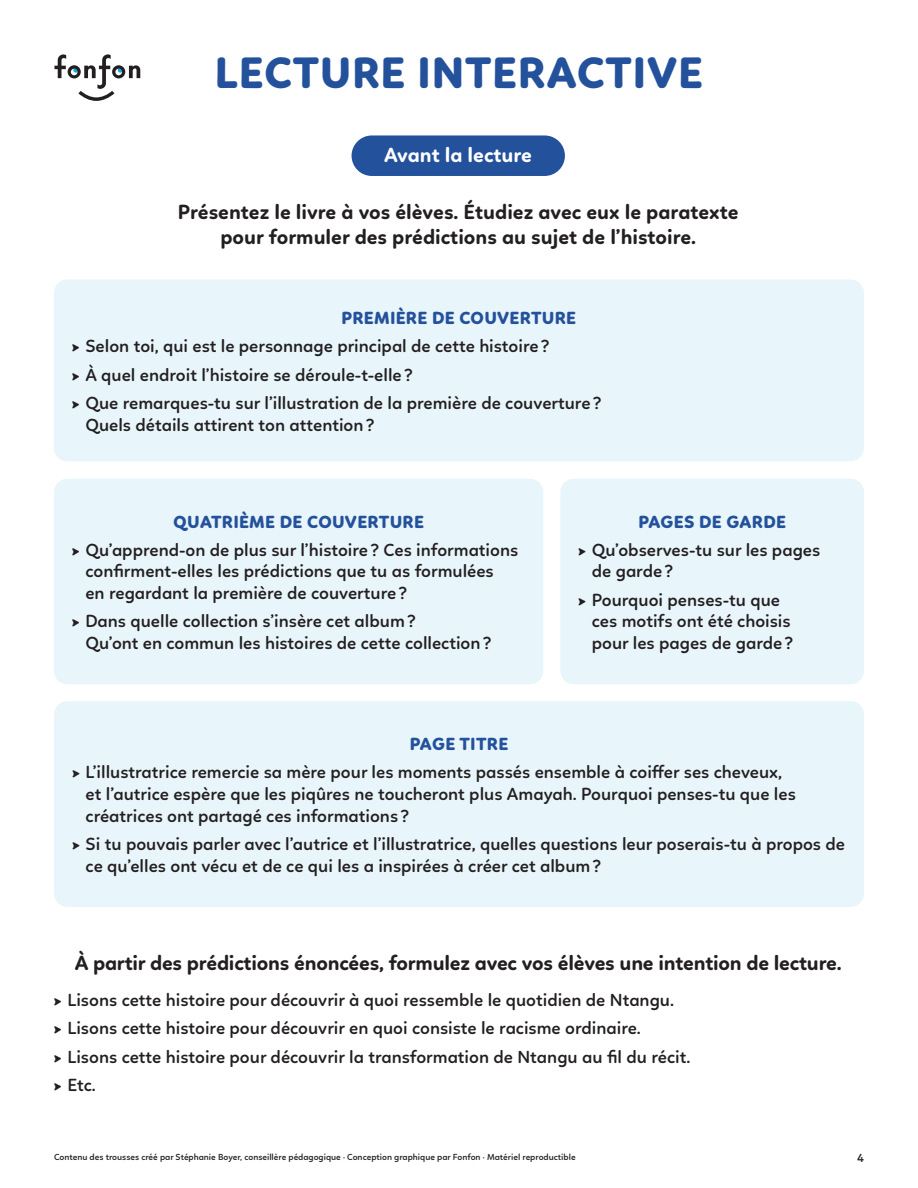
<style>
.page{position:relative;width:918px;height:1188px;background:#fff}
.page>*{position:absolute;margin:0;border:0;box-sizing:border-box;transform-origin:0 0}
.t1{font:800 45px "Linotte";letter-spacing:.015em;color:#24519b}
.t2{font:700 21px/25.2px "Linotte";letter-spacing:-.005em;color:#231f20;text-align:center}
.t3{font:700 21px "Linotte";color:#fff}
.t4{font:600 18px/21.6px "Linotte";color:#231f20}
.t5{font:800 18px "Linotte";letter-spacing:.015em;color:#24519b}
.t6{font:600 12px "Linotte";color:#231f20}
.t7{font:600 9px "Linotte";color:#231f20}
</style>
<div class="page">
<div style="left:54px;top:279px;width:810px;height:182px;background:#e8f5fb;border-radius:14px"></div>
<div style="left:560px;top:479px;width:304px;height:205px;background:#e8f5fb;border-radius:14px"></div>
<div style="left:54px;top:701px;width:810px;height:206px;background:#e8f5fb;border-radius:14px"></div>
<div style="left:54px;top:479px;width:489px;height:205px;background:#e8f5fb;border-radius:14px"></div>
<svg style="left:54px;top:54px;width:86px;height:47px"></svg>
<div style="left:352px;top:135px;width:213px;height:41px;background:#24519b;border-radius:20px"></div>
<h1 class="t1" style="left:215px;top:46px;width:490px">LECTURE INTERACTIVE</h1>
<p class="t3" style="left:384px;top:143px;width:149px">Avant la lecture</p>
<p class="t2" style="left:178px;top:199px;width:562px">Présentez le livre à vos élèves. Étudiez avec eux le paratexte pour formuler des prédictions au sujet de l’histoire.</p>
<p class="t5" style="left:342px;top:307px;width:236px">PREMIÈRE DE COUVERTURE</p>
<p class="t4" style="left:72px;top:332px;width:531px;line-height:28.3px">► Selon toi, qui est le personnage principal de cette histoire?<br>► À quel endroit l’histoire se déroule-t-elle?<br>► Que remarques-tu sur l’illustration de la première de couverture?</p>
<p class="t4" style="left:85px;top:414px;width:291px">Quels détails attirent ton attention?</p>
<p class="t5" style="left:173px;top:511px;width:252px">QUATRIÈME DE COUVERTURE</p>
<p class="t4" style="left:85px;top:539px;width:434px;text-indent:-13px">► Qu’apprend-on de plus sur l’histoire? Ces informations confirment-elles les prédictions que tu as formulées<br>en regardant la première de couverture?</p>
<p class="t4" style="left:85px;top:610px;width:408px;text-indent:-13px">► Dans quelle collection s’insère cet album?<br>Qu’ont en commun les histoires de cette collection?</p>
<p class="t5" style="left:638px;top:511px;width:149px">PAGES DE GARDE</p>
<p class="t4" style="left:592px;top:539px;width:230px;text-indent:-14px">► Qu’observes-tu sur les pages de garde?</p>
<p class="t4" style="left:592px;top:589px;width:203px;text-indent:-14px">► Pourquoi penses-tu que ces motifs ont été choisis pour les pages de garde?</p>
<p class="t5" style="left:410px;top:733px;width:100px">PAGE TITRE</p>
<p class="t4" style="left:86px;top:761px;width:712px;text-indent:-14px">► L’illustratrice remercie sa mère pour les moments passés ensemble à coiffer ses cheveux, et l’autrice espère que les piqûres ne toucheront plus Amayah. Pourquoi penses-tu que les créatrices ont partagé ces informations ?</p>
<p class="t4" style="left:86px;top:833px;width:761px;text-indent:-14px">► Si tu pouvais parler avec l’autrice et l’illustratrice, quelles questions leur poserais-tu à propos de ce qu’elles ont vécu et de ce qui les a inspirées à créer cet album?</p>
<p class="t2" style="left:75px;top:950px;width:768px">À partir des prédictions énoncées, formulez avec vos élèves une intention de lecture.</p>
<p class="t4" style="left:54px;top:986px;width:638px;line-height:28.3px">► Lisons cette histoire pour découvrir à quoi ressemble le quotidien de Ntangu.<br>► Lisons cette histoire pour découvrir en quoi consiste le racisme ordinaire.<br>► Lisons cette histoire pour découvrir la transformation de Ntangu au fil du récit. ► Etc.</p>
<p class="t7" style="left:54px;top:1152px;width:523px">Contenu des trousses créé par Stéphanie Boyer, conseillère pédagogique · Conception graphique par Fonfon · Matériel reproductible</p>
<p class="t6" style="left:857px;top:1151px;width:8px">4</p>
</div>
